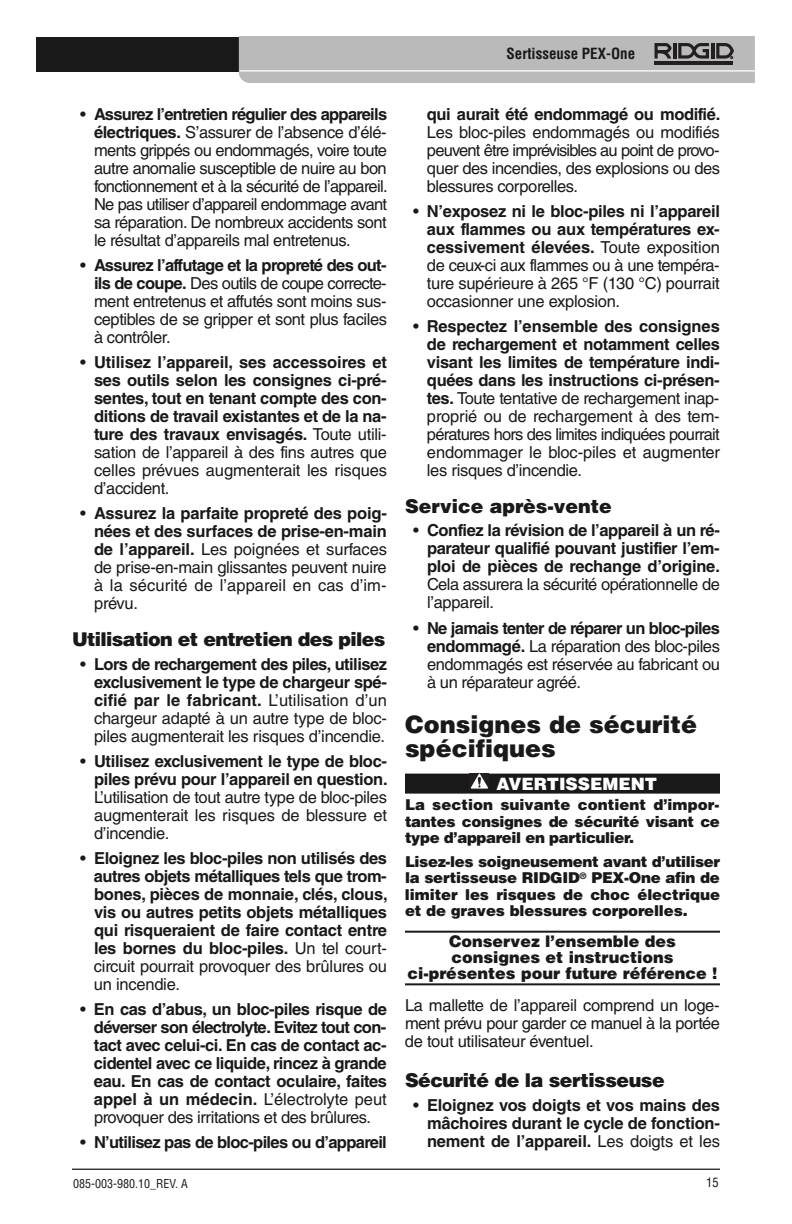
<style>
.page{position:relative;width:792px;height:1224px;background:#fff}
.page>*{position:absolute;margin:0;border:0;box-sizing:border-box;transform-origin:0 0}
.t1{font:900 24px/24px "Helvetica LT Std";color:#191919}
.t2{font:900 19px "Helvetica LT Std";letter-spacing:-.025em;color:#191919}
.t3{font:900 19px "Helvetica LT Std";color:#191919}
.t4{font:900 17px "Helvetica LT Std";color:#fff}
.t5{font:16.4px/18px "Helvetica LT Std";letter-spacing:-.025em;color:#191919;text-align:justify}
.t6{font:700 16.4px/18px "Helvetica LT Std";letter-spacing:-.02em;color:#191919;text-align:justify}
.t7{font:700 16.4px "Helvetica LT Std";letter-spacing:-.04em;color:#191919}
.t8{font:900 16px/16px "Helvetica LT Std";color:#191919;text-align:center}
.t9{font:900 15px/16.4px "Helvetica LT Std";letter-spacing:-.025em;color:#191919;text-align:justify}
.t10{font:700 condensed 15px "Helvetica LT Std";color:#191919}
.t11{font:condensed 12.6px "Helvetica LT Std";color:#191919}
.t12{font:condensed 12px "Helvetica LT Std";color:#191919}
.s1{font-weight:700}
.s2{font-weight:400}
</style>
<div class="page">
<div style="left:36px;top:37px;width:353px;height:34px;background:#191919"></div>
<svg style="left:239px;top:36px;width:516px;height:47px;background:#b6b6b6"></svg>
<hr style="left:72px;top:1169px;width:648px;height:1px;background:#191919">
<div style="left:405px;top:774px;width:315px;height:20px;background:#191919"></div>
<hr style="left:405px;top:931px;width:315px;height:2px;background:#191919">
<hr style="left:405px;top:983px;width:315px;height:2px;background:#191919">
<div style="left:470px;top:774px;width:19px;height:16px;background:#231f20"></div>
<svg style="left:471px;top:774px;width:17px;height:15px"></svg>
<p class="t10" style="left:507px;top:47px;width:130px">Sertisseuse PEX-One</p>
<p class="t5" style="left:94px;top:107px;width:295px;text-indent:-14px">• <span class="s1">Assurez l’entretien régulier des appareils électriques.</span> S’assurer de l’absence d’élé&shy;ments grippés ou endommagés, voire toute autre anomalie susceptible de nuire au bon fonctionnement et à la sécurité de l’appareil.<br>Ne pas utiliser d’appareil endommage avant sa réparation. De nombreux accidents sont le résultat d’appareils mal entretenus.</p>
<p class="t5" style="left:94px;top:258px;width:295px;text-indent:-14px">• <span class="s1">Assurez l’affutage et la propreté des out&shy;ils de coupe.</span> Des outils de coupe correcte&shy;ment entretenus et affutés sont moins sus&shy;ceptibles de se gripper et sont plus faciles à contrôler.</p>
<p class="t6" style="left:94px;top:355px;width:295px;text-indent:-14px"><span class="s2">•</span> Utilisez l’appareil, ses accessoires et ses outils selon les consignes ci-pré - sentes, tout en tenant compte des con&shy;ditions de travail existantes et de la na&shy;ture des travaux envisagés. <span class="s2">Toute utili - sation de l’appareil à des fins autres que celles prévues augmenterait les risques d’accident.</span></p>
<p class="t5" style="left:94px;top:506px;width:295px;text-indent:-14px">• <span class="s1">Assurez la parfaite propreté des poig - nées et des surfaces de prise-en-main de l’appareil.</span> Les poignées et surfaces de prise-en-main glissantes peuvent nuire à la sécurité de l’appareil en cas d’im&shy;prévu.</p>
<p class="t2" style="left:72px;top:632px;width:315px">Utilisation et entretien des piles</p>
<p class="t5" style="left:94px;top:656px;width:294px;text-indent:-14px">• <span class="s1">Lors de rechargement des piles, utilisez exclusivement le type de chargeur spé&shy;cifié par le fabricant.</span> L’utilisation d’un chargeur adapté à un autre type de bloc&shy;piles augmenterait les risques d’incendie.</p>
<p class="t6" style="left:80px;top:754px;width:309px;text-align:right"><span class="s2">•</span> Utilisez exclusivement le type de bloc&shy;piles prévu pour l’appareil en question.</p>
<p class="t5" style="left:94px;top:790px;width:295px">L’utilisation de tout autre type de bloc-piles augmenterait les risques de blessure et d’incendie.</p>
<p class="t6" style="left:94px;top:851px;width:295px;text-indent:-14px"><span class="s2">•</span> Eloignez les bloc-piles non utilisés des autres objets métalliques tels que trom&shy;bones, pièces de monnaie, clés, clous, vis ou autres petits objets métalliques qui risqueraient de faire contact entre les bornes du bloc-piles. <span class="s2">Un tel court&shy;circuit pourrait provoquer des brûlures ou un incendie.</span></p>
<p class="t6" style="left:94px;top:1002px;width:295px;text-indent:-14px"><span class="s2">•</span> En cas d’abus, un bloc-piles risque de déverser son électrolyte. Evitez tout con&shy;tact avec celui-ci. En cas de contact ac&shy;cidentel avec ce liquide, rincez à grande eau. En cas de contact oculaire, faites appel à un médecin. <span class="s2">L’électrolyte peut provoquer des irritations et des brûlures.</span></p>
<p class="t7" style="left:80px;top:1137px;width:308px"><span class="s2">•</span> N’utilisez pas de bloc-piles ou d’appareil</p>
<p class="t6" style="left:427px;top:107px;width:295px">qui aurait été endommagé ou modifié.</p>
<p class="t5" style="left:427px;top:125px;width:295px">Les bloc-piles endommagés ou modifiés peuvent être imprévisibles au point de provo&shy;quer des incendies, des explosions ou des blessures corporelles.</p>
<p class="t5" style="left:427px;top:204px;width:295px;text-indent:-14px">• <span class="s1">N’exposez ni le bloc-piles ni l’appareil aux flammes ou aux températures ex&shy;cessivement élevées.</span> Toute exposition de ceux-ci aux flammes ou à une tempéra&shy;ture supérieure à 265 °F (130 °C) pourrait occasionner une explosion.</p>
<p class="t5" style="left:427px;top:319px;width:295px;text-indent:-14px">• <span class="s1">Respectez l’ensemble des consignes de rechargement et notamment celles visant les limites de température indi - quées dans les instructions ci-pré sen - tes.</span> Toute tentative de rechargement inap&shy;proprié ou de rechargement à des tem&shy;pératures hors des limites indiquées pourrait endommager le bloc-piles et augmenter les risques d’incendie.</p>
<p class="t3" style="left:405px;top:499px;width:208px">Service après-vente</p>
<p class="t6" style="left:427px;top:523px;width:295px;text-indent:-14px"><span class="s2">•</span> Confiez la révision de l’appareil à un ré&shy;parateur qualifié pouvant justifier l’em&shy;ploi de pièces de rechange d’origine.</p>
<p class="t5" style="left:427px;top:577px;width:294px">Cela assurera la sécurité opérationnelle de l’appareil.</p>
<p class="t5" style="left:427px;top:620px;width:294px;text-indent:-14px">• <span class="s1">Ne jamais tenter de réparer un bloc-piles endommagé.</span> La réparation des bloc-piles endommagés est réservée au fabricant ou à un réparateur agréé.</p>
<h1 class="t1" style="left:405px;top:715px;width:294px">Consignes de sécurité spécifiques</h1>
<p class="t4" style="left:496px;top:777px;width:162px">AVERTISSEMENT</p>
<p class="t9" style="left:405px;top:798px;width:316px">La section suivante contient d’impor&shy;tantes consignes de sécurité visant ce type d’appareil en particulier.</p>
<p class="t9" style="left:405px;top:855px;width:317px">Lisez-les soigneusement avant d’utiliser la sertisseuse RIDGID<sup>®</sup> PEX-One afin de limiter les risques de choc électrique et de graves blessures corporelles.</p>
<p class="t8" style="left:408px;top:934px;width:311px">Conservez l’ensemble des consignes et instructions ci-présentes pour future référence !</p>
<p class="t5" style="left:405px;top:998px;width:317px">La mallette de l’appareil comprend un loge&shy;ment prévu pour garder ce manuel à la portée de tout utilisateur éventuel.</p>
<p class="t2" style="left:405px;top:1073px;width:261px">Sécurité de la sertisseuse</p>
<p class="t6" style="left:427px;top:1098px;width:295px;text-indent:-14px"><span class="s2">•</span> Eloignez vos doigts et vos mains des mâchoires durant le cycle de fonction&shy;nement de l’appareil. <span class="s2">Les doigts et les</span></p>
<p class="t12" style="left:73px;top:1179px;width:116px">085-003-980.10_REV. A</p>
<p class="t11" style="left:706px;top:1177px;width:14px">15</p>
</div>
